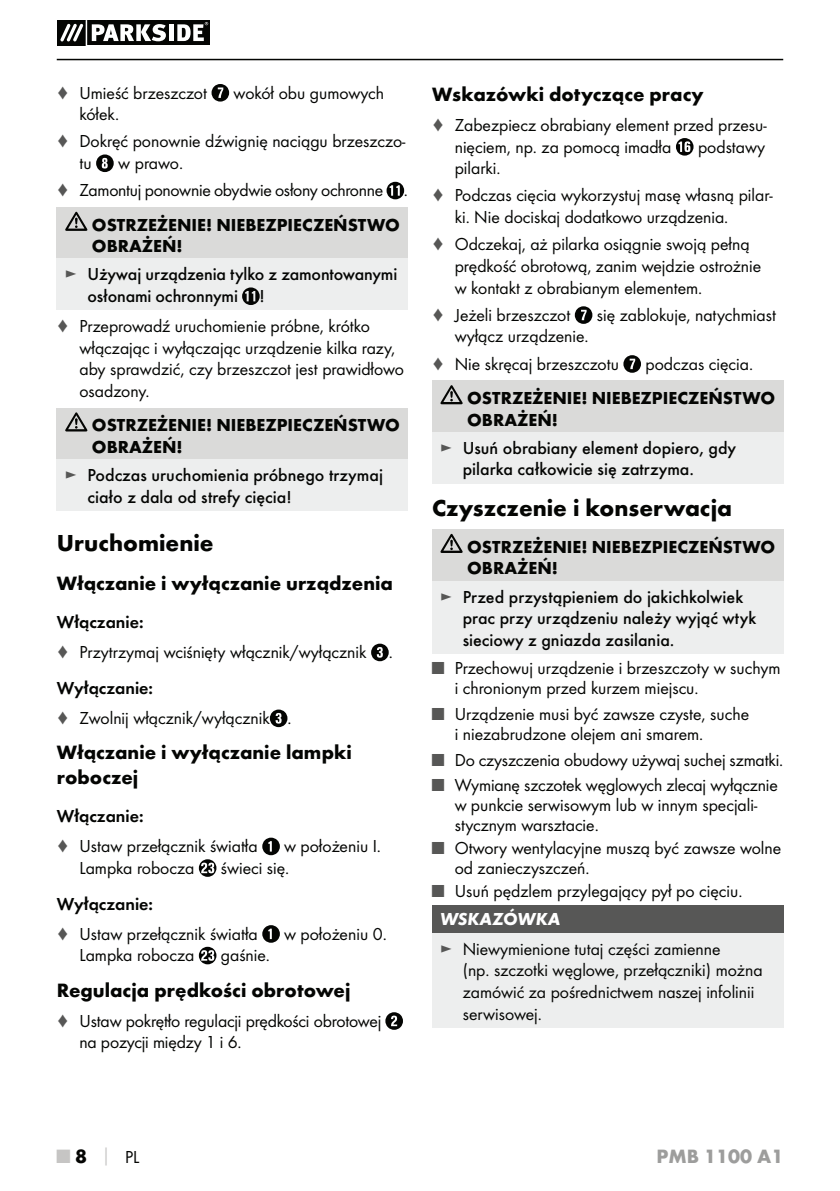
<style>
.page{position:relative;width:840px;height:1191px;background:#fff}
.page>*{position:absolute;margin:0;border:0;box-sizing:border-box;transform-origin:0 0}
.t1{font:700 24px "Futura";color:#040503}
.t2{font:700 20px/24px "Futura";color:#040503}
.t3{font:700 20px "Futura";color:#9d9d9c}
.t4{font:18px/21.6px "Futura Boo";color:#040503}
.t5{font:500 18px/21.6px "Futura";color:#040503}
.t6{font:700 18px/21.6px "Futura";color:#040503}
.t7{font:18px "Futura Dem";color:#040503}
.t8{font:italic 700 18px "Futura";color:#fff}
.s1{color:#575756}
.s2{font-family:"Futura Boo";font-weight:400;color:#575756}
.s3{font-family:"Futura";font-weight:700;font-size:20px;color:#c6c5c4}
.s4{font-family:"Futura";font-weight:700;font-size:20px}
.s5{font-family:"Futura";font-weight:700;color:#c6c5c4}
</style>
<div class="page">
<hr style="left:57px;top:59px;width:725px;height:1px;background:#040503">
<svg style="left:57px;top:21px;width:152px;height:24px"></svg>
<svg style="left:211px;top:84px;width:18px;height:18px"></svg>
<svg style="left:96px;top:154px;width:18px;height:18px"></svg>
<svg style="left:386px;top:182px;width:18px;height:17px"></svg>
<div style="left:57px;top:207px;width:351px;height:52px;background:#dadad9"></div>
<div style="left:57px;top:259px;width:351px;height:51px;background:#edeeee"></div>
<svg style="left:65px;top:212px;width:22px;height:19px"></svg>
<svg style="left:242px;top:287px;width:17px;height:18px"></svg>
<div style="left:57px;top:408px;width:351px;height:51px;background:#dadad9"></div>
<div style="left:57px;top:459px;width:351px;height:51px;background:#edeeee"></div>
<svg style="left:65px;top:412px;width:22px;height:19px"></svg>
<svg style="left:371px;top:643px;width:17px;height:18px"></svg>
<svg style="left:270px;top:709px;width:17px;height:18px"></svg>
<svg style="left:262px;top:837px;width:18px;height:18px"></svg>
<svg style="left:199px;top:859px;width:17px;height:18px"></svg>
<svg style="left:262px;top:925px;width:18px;height:17px"></svg>
<svg style="left:199px;top:946px;width:17px;height:18px"></svg>
<svg style="left:385px;top:1012px;width:18px;height:17px"></svg>
<svg style="left:676px;top:138px;width:17px;height:18px"></svg>
<svg style="left:574px;top:306px;width:18px;height:18px"></svg>
<svg style="left:623px;top:355px;width:17px;height:18px"></svg>
<div style="left:432px;top:380px;width:350px;height:52px;background:#dadad9"></div>
<div style="left:432px;top:432px;width:350px;height:51px;background:#edeeee"></div>
<svg style="left:440px;top:385px;width:22px;height:19px"></svg>
<div style="left:432px;top:529px;width:350px;height:52px;background:#dadad9"></div>
<div style="left:432px;top:581px;width:350px;height:72px;background:#edeeee"></div>
<svg style="left:440px;top:534px;width:22px;height:19px"></svg>
<div style="left:432px;top:905px;width:350px;height:28px;background:#575756"></div>
<div style="left:432px;top:933px;width:350px;height:94px;background:#edeeee"></div>
<p class="t4" style="left:57px;top:83px;width:152px"><span class="s1">♦</span> Umieść brzeszczot</p>
<p class="t4" style="left:233px;top:83px;width:152px">wokół obu gumowych</p>
<p class="t4" style="left:57px;top:101px;width:350px;line-height:27.2px;text-indent:23px">kółek.<br><span class="s1">♦</span> Dokręć ponownie dźwignię naciągu brzeszczo-</p>
<p class="t4" style="left:79px;top:153px;width:14px">tu</p>
<p class="t4" style="left:57px;top:150px;width:352px;line-height:27.2px;text-indent:61px">w prawo.<br><span class="s1">♦</span> Zamontuj ponownie obydwie osłony ochronne .</p>
<p class="t6" style="left:92px;top:215px;width:309px">OSTRZEŻENIE! NIEBEZPIECZEŃSTWO<br>OBRAŻEŃ!</p>
<p class="t5" style="left:87px;top:265px;width:311px;text-indent:-23px"><span class="s2">►</span> Używaj urządzenia tylko z zamontowanymi osłonami ochronnymi !</p>
<p class="t4" style="left:79px;top:316px;width:326px;text-indent:-23px"><span class="s1">♦</span> Przeprowadź uruchomienie próbne, krótko włączając i wyłączając urządzenie kilka razy, aby sprawdzić, czy brzeszczot jest prawidłowo osadzony.</p>
<p class="t6" style="left:92px;top:416px;width:309px">OSTRZEŻENIE! NIEBEZPIECZEŃSTWO<br>OBRAŻEŃ!</p>
<p class="t5" style="left:87px;top:465px;width:297px;text-indent:-23px"><span class="s2">►</span> Podczas uruchomienia próbnego trzymaj ciało z dala od strefy cięcia!</p>
<h1 class="t1" style="left:57px;top:534px;width:158px">Uruchomienie</h1>
<p class="t2" style="left:57px;top:572px;width:337px">Włączanie i wyłączanie urządzenia</p>
<p class="t7" style="left:57px;top:614px;width:88px">Włączanie:</p>
<p class="t4" style="left:57px;top:642px;width:337px"><span class="s1">♦</span> Przytrzymaj wciśnięty włącznik/wyłącznik .</p>
<p class="t7" style="left:57px;top:680px;width:98px">Wyłączanie:</p>
<p class="t4" style="left:57px;top:708px;width:236px"><span class="s1">♦</span> Zwolnij włącznik/wyłącznik .</p>
<p class="t2" style="left:57px;top:742px;width:296px">Włączanie i wyłączanie lampki roboczej</p>
<p class="t7" style="left:57px;top:808px;width:88px">Włączanie:</p>
<p class="t4" style="left:57px;top:836px;width:202px"><span class="s1">♦</span> Ustaw przełącznik światła</p>
<p class="t4" style="left:284px;top:836px;width:98px">w położeniu I.</p>
<p class="t4" style="left:79px;top:858px;width:116px">Lampka robocza</p>
<p class="t4" style="left:221px;top:858px;width:70px">świeci się.</p>
<p class="t7" style="left:57px;top:895px;width:98px">Wyłączanie:</p>
<p class="t4" style="left:57px;top:924px;width:202px"><span class="s1">♦</span> Ustaw przełącznik światła</p>
<p class="t4" style="left:284px;top:924px;width:104px">w położeniu 0.</p>
<p class="t4" style="left:79px;top:945px;width:116px">Lampka robocza</p>
<p class="t4" style="left:221px;top:945px;width:50px">gaśnie.</p>
<p class="t2" style="left:57px;top:979px;width:295px">Regulacja prędkości obrotowej</p>
<p class="t4" style="left:79px;top:1011px;width:303px;text-indent:-23px"><span class="s1">♦</span> Ustaw pokrętło regulacji prędkości obrotowej na pozycji między 1 i 6.</p>
<p class="t2" style="left:432px;top:84px;width:273px">Wskazówki dotyczące pracy</p>
<p class="t4" style="left:454px;top:115px;width:313px;text-indent:-23px"><span class="s1">♦</span> Zabezpiecz obrabiany element przed przesu&shy;nięciem, np. za pomocą imadła</p>
<p class="t4" style="left:697px;top:137px;width:69px">podstawy</p>
<p class="t4" style="left:432px;top:156px;width:342px;line-height:27.2px;text-indent:23px">pilarki.<br><span class="s1">♦</span> Podczas cięcia wykorzystuj masę własną pilar-</p>
<p class="t4" style="left:432px;top:204px;width:319px;line-height:27.2px;text-align:center">ki. Nie dociskaj dodatkowo urządzenia.<br><span class="s1">♦</span> Odczekaj, aż pilarka osiągnie swoją pełną</p>
<p class="t4" style="left:454px;top:256px;width:308px">prędkość obrotową, zanim wejdzie ostrożnie w kontakt z obrabianym elementem.</p>
<p class="t4" style="left:432px;top:305px;width:140px"><span class="s1">♦</span> Jeżeli brzeszczot</p>
<p class="t4" style="left:596px;top:305px;width:180px">się zablokuje, natychmiast</p>
<p class="t4" style="left:432px;top:324px;width:188px;line-height:27.2px;text-align:center">wyłącz urządzenie.<br><span class="s1">♦</span> Nie skręcaj brzeszczotu</p>
<p class="t4" style="left:645px;top:354px;width:109px">podczas cięcia.</p>
<p class="t6" style="left:467px;top:389px;width:309px">OSTRZEŻENIE! NIEBEZPIECZEŃSTWO<br>OBRAŻEŃ!</p>
<p class="t5" style="left:462px;top:438px;width:275px;text-indent:-23px"><span class="s2">►</span> Usuń obrabiany element dopiero, gdy pilarka całkowicie się zatrzyma.</p>
<h1 class="t1" style="left:432px;top:498px;width:301px">Czyszczenie i konserwacja</h1>
<p class="t6" style="left:467px;top:537px;width:309px">OSTRZEŻENIE! NIEBEZPIECZEŃSTWO<br>OBRAŻEŃ!</p>
<p class="t5" style="left:462px;top:587px;width:295px;text-indent:-23px"><span class="s2">►</span> Przed przystąpieniem do jakichkolwiek prac przy urządzeniu należy wyjąć wtyk sieciowy z gniazda zasilania.</p>
<p class="t4" style="left:454px;top:659px;width:327px;line-height:20px;text-indent:-23px"><span class="s1">■</span> Przechowuj urządzenie i brzeszczoty w suchym i chronionym przed kurzem miejscu.</p>
<p class="t4" style="left:454px;top:705px;width:296px;line-height:20px;text-indent:-23px"><span class="s1">■</span> Urządzenie musi być zawsze czyste, suche i niezabrudzone olejem ani smarem.</p>
<p class="t4" style="left:432px;top:749px;width:352px"><span class="s1">■</span> Do czyszczenia obudowy używaj suchej szmatki.</p>
<p class="t4" style="left:454px;top:776px;width:324px;line-height:20px;text-indent:-23px"><span class="s1">■</span> Wymianę szczotek węglowych zlecaj wyłącznie w punkcie serwisowym lub w innym specjali&shy;stycznym warsztacie.</p>
<p class="t4" style="left:454px;top:839px;width:328px;line-height:20px;text-indent:-23px"><span class="s1">■</span> Otwory wentylacyjne muszą być zawsze wolne od zanieczyszczeń.</p>
<p class="t4" style="left:432px;top:881px;width:312px"><span class="s1">■</span> Usuń pędzlem przylegający pył po cięciu.</p>
<p class="t8" style="left:440px;top:913px;width:122px">WSKAZÓWKA</p>
<p class="t4" style="left:462px;top:939px;width:301px;text-indent:-23px"><span class="s1">►</span> Niewymienione tutaj części zamienne<br>(np. szczotki węglowe, przełączniki) można zamówić za pośrednictwem naszej infolinii serwisowej.</p>
<p class="t4" style="left:57px;top:1146px;width:84px"><span class="s3">■</span> <span class="s4">8</span> <span class="s5">│</span> PL</p>
<p class="t3" style="left:656px;top:1148px;width:128px">PMB 1100 A1</p>
</div>
